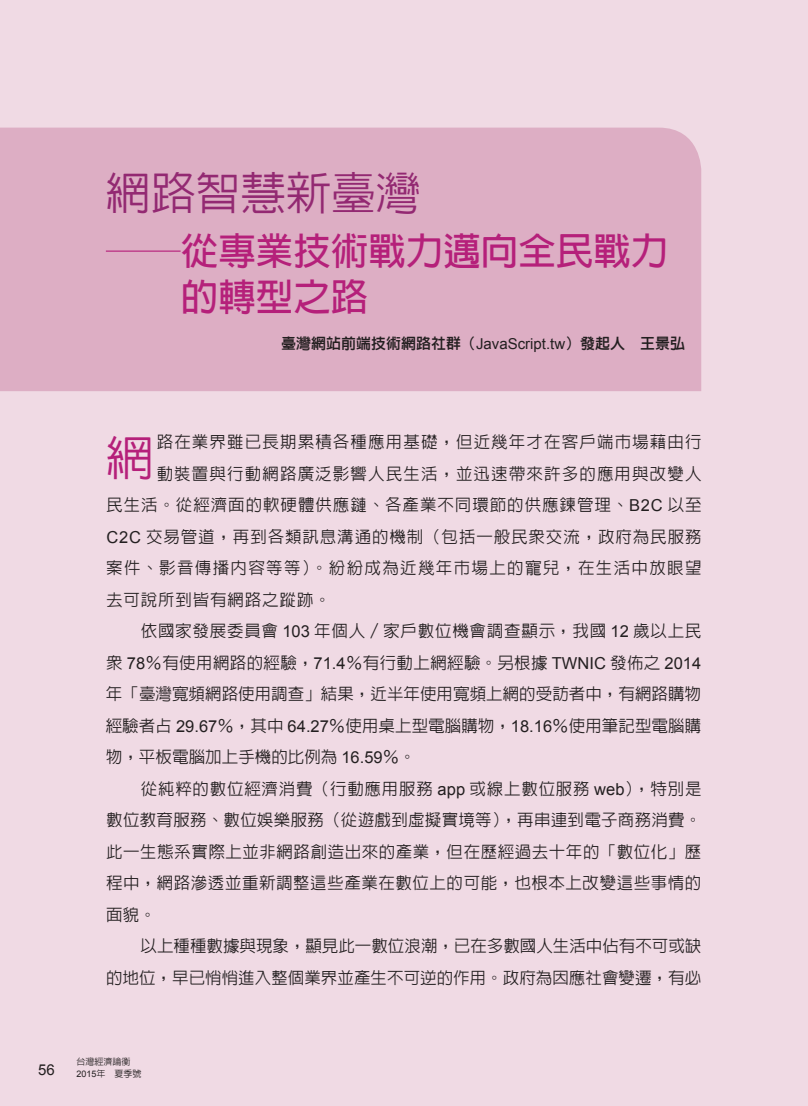
<style>
.page{position:relative;width:808px;height:1106px;background:#f0dae4}
.page>*{position:absolute;margin:0;border:0;box-sizing:border-box;transform-origin:0 0}
.t1{font:500 48px "Lin Gothic";color:#b5207a}
.t2{font:500 45px "Lin Gothic";color:#932972}
.t3{font:700 37.5px/46px "Lin Gothic";color:#b5207a;scale:2 1}
.t4{font:500 16.5px "Lin Gothic";letter-spacing:.035em;color:#231f20}
.t5{font:500 16.5px "Lin Gothic";color:#231f20}
.t6{font:500 16.5px "Lin Gothic";letter-spacing:.055em;color:#231f20}
.t7{font:500 16.5px "Lin Gothic";letter-spacing:.07em;color:#231f20}
.t8{font:500 16.5px "Lin Gothic";letter-spacing:.005em;color:#231f20}
.t9{font:500 16.5px "Lin Gothic";letter-spacing:.015em;color:#231f20}
.t10{font:500 16.5px "Lin Gothic";letter-spacing:.08em;color:#231f20}
.t11{font:15px "Lin Gothic Extra";color:#231f20}
.t12{font:15px "Arial";color:#231f20}
.t13{font:9px "Arial";color:#231f20}
.t14{font:500 9px "Lin Gothic";color:#231f20}
.s1{font-family:"Arial"}
.s2{font-family:"Arial";font-weight:400}
.s3{font-family:"Lin Gothic";font-weight:500}
</style>
<div class="page">
<div style="left:0;top:128px;width:701px;height:263px;background:#ddaec4"></div>
<h2 class="t2" style="left:106px;top:170px;width:316px">網路智慧新臺灣</h2>
<h3 class="t3" style="left:181px;top:228px;width:245px;text-indent:-75px">─從專業技術戰力邁向全民戰力的轉型之路</h3>
<p class="t11" style="left:281px;top:335px;width:406px">臺灣網站前端技術網路社群（<span class="s1">JavaScript.tw</span>）發起人 王景弘</p>
<h1 class="t1" style="left:106px;top:433px;width:49px">網</h1>
<p class="t7" style="left:157px;top:433px;width:546px">路在業界雖已長期累積各種應用基礎，但近幾年才在客戶端市場藉由行</p>
<p class="t7" style="left:157px;top:465px;width:546px">動裝置與行動網路廣泛影響人民生活，並迅速帶來許多的應用與改變人</p>
<p class="t6" style="left:106px;top:496px;width:597px">民生活。從經濟面的軟硬體供應鏈、各產業不同環節的供應鍊管理、<span class="s2">B2C</span> 以至</p>
<p class="t6" style="left:106px;top:528px;width:597px"><span class="s2">C2C</span> 交易管道，再到各類訊息溝通的機制（包括一般民眾交流，政府為民服務</p>
<p class="t10" style="left:106px;top:559px;width:597px">案件、影音傳播內容等等）。紛紛成為近幾年市場上的寵兒，在生活中放眼望</p>
<p class="t4" style="left:106px;top:591px;width:226px">去可說所到皆有網路之蹤跡。</p>
<p class="t4" style="left:141px;top:622px;width:562px">依國家發展委員會 <span class="s2">103</span> 年個人／家戶數位機會調查顯示，我國 <span class="s2">12</span> 歲以上民</p>
<p class="t4" style="left:106px;top:654px;width:597px">眾 <span class="s2">78</span>％有使用網路的經驗，<span class="s2">71.4</span>％有行動上網經驗。另根據 <span class="s2">TWNIC</span> 發佈之 <span class="s2">2014</span></p>
<p class="t5" style="left:106px;top:685px;width:597px">年「臺灣寬頻網路使用調查」結果，近半年使用寬頻上網的受訪者中，有網路購物</p>
<p class="t8" style="left:106px;top:717px;width:597px">經驗者占 <span class="s2">29.67</span>％，其中 <span class="s2">64.27</span>％使用桌上型電腦購物，<span class="s2">18.16</span>％使用筆記型電腦購</p>
<p class="t5" style="left:106px;top:748px;width:311px">物，平板電腦加上手機的比例為 <span class="s2">16.59</span>％。</p>
<p class="t4" style="left:141px;top:780px;width:562px">從純粹的數位經濟消費（行動應用服務 <span class="s2">app</span> 或線上數位服務 <span class="s2">web</span>），特別是</p>
<p class="t9" style="left:106px;top:811px;width:597px">數位教育服務、數位娛樂服務（從遊戲到虛擬實境等），再串連到電子商務消費。</p>
<p class="t4" style="left:106px;top:843px;width:597px">此一生態系實際上並非網路創造出來的產業，但在歷經過去十年的「數位化」歷</p>
<p class="t4" style="left:106px;top:874px;width:597px">程中，網路滲透並重新調整這些產業在數位上的可能，也根本上改變這些事情的</p>
<p class="t4" style="left:106px;top:906px;width:51px">面貌。</p>
<p class="t5" style="left:141px;top:937px;width:562px">以上種種數據與現象，顯見此一數位浪潮，已在多數國人生活中佔有不可或缺</p>
<p class="t5" style="left:106px;top:969px;width:597px">的地位，早已悄悄進入整個業界並產生不可逆的作用。政府為因應社會變遷，有必</p>
<p class="t12" style="left:38px;top:1059px;width:18px">56</p>
<p class="t14" style="left:77px;top:1057px;width:55px">台灣經濟論衡</p>
<p class="t13" style="left:77px;top:1067px;width:67px">2015<span class="s3">年 夏季號</span></p>
</div>
